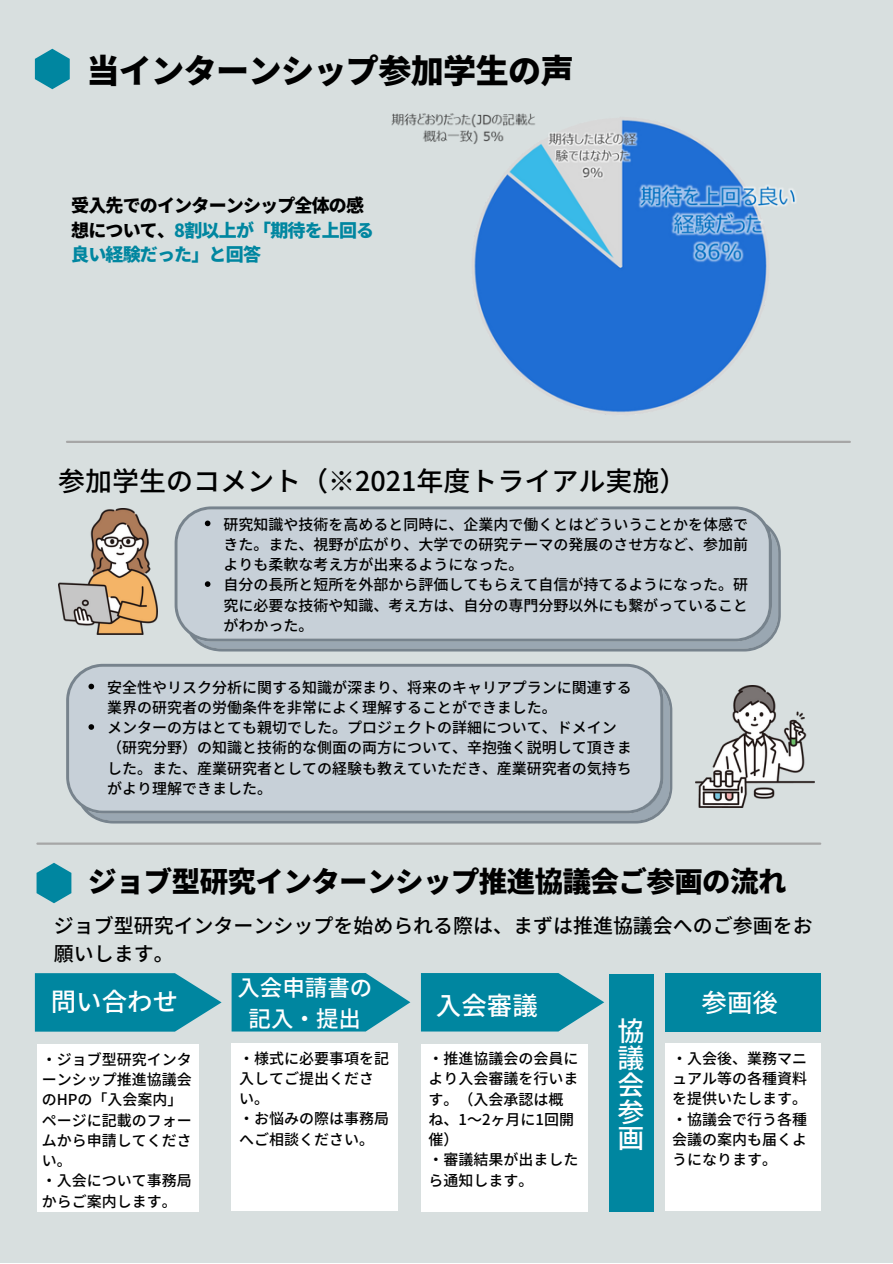
<style>
.page{position:relative;width:893px;height:1264px;background:#fff}
.page>*{position:absolute;margin:0;border:0;box-sizing:border-box;transform-origin:0 0}
.t1{font:900 33.15px "Noto Sans JP";letter-spacing:-.02em;color:#000}
.t2{font:900 28.5px "Noto Sans JP";letter-spacing:-.02em;color:#000}
.t3{font:500 27px "Noto Sans JP";color:#000}
.t4{font:500 27px/26.8px "Noto Sans JP";color:#fff;text-align:justify}
.t5{font:500 25.5px "Noto Sans JP";color:#fff}
.t6{font:500 22.5px/31.5px "Noto Sans JP";color:#fff;text-align:center}
.t7{font:500 19.95px/27.8px "Noto Sans JP";color:#000}
.t8{font:900 18px/24.8px "Noto Sans JP";letter-spacing:-.045em;color:#000}
.t9{font:500 15px/20.2px "Noto Sans JP";color:#000}
.s1{color:#0086a0}
</style>
<div class="page">
<div style="left:0;top:0;width:892px;height:1262px;background:#d8dfdf"></div>
<hr style="left:67px;top:441px;width:782px;height:2px;background:#a6a6a6">
<img style="left:58px;top:508px;width:99px;height:126px">
<img style="left:695px;top:685px;width:118px;height:122px">
<svg style="left:174px;top:506px;width:606px;height:145px;background:#c0c9d1"></svg>
<svg style="left:37px;top:862px;width:34px;height:41px"></svg>
<hr style="left:37px;top:842px;width:783px;height:2px;background:#a6a6a6">
<svg style="left:35px;top:973px;width:186px;height:58px;background:#1a90a7"></svg>
<svg style="left:231px;top:973px;width:179px;height:58px;background:#1b91a7"></svg>
<svg style="left:421px;top:973px;width:183px;height:58px;background:#1a90a7"></svg>
<div style="left:665px;top:973px;width:155px;height:58px;background:#0086a0"></div>
<div style="left:609px;top:974px;width:45px;height:237px;background:#0086a0"></div>
<div style="left:37px;top:1044px;width:161px;height:167px;background:#fff"></div>
<div style="left:231px;top:1043px;width:167px;height:168px;background:#fff"></div>
<div style="left:421px;top:1044px;width:166px;height:167px;background:#fff"></div>
<div style="left:665px;top:1043px;width:155px;height:168px;background:#fff"></div>
<svg style="left:66px;top:664px;width:606px;height:159px;background:#c0c9d1"></svg>
<svg style="left:35px;top:49px;width:35px;height:40px"></svg>
<img style="left:332px;top:113px;width:510px;height:328px">
<svg style="left:205px;top:520px;width:5px;height:6px"></svg>
<svg style="left:205px;top:581px;width:5px;height:6px"></svg>
<svg style="left:88px;top:683px;width:6px;height:6px"></svg>
<svg style="left:88px;top:724px;width:6px;height:5px"></svg>
<h1 class="t1" style="left:86px;top:45px;width:489px">当インターンシップ参加学生の声</h1>
<p class="t8" style="left:71px;top:192px;width:304px">受入先でのインターンシップ全体の感想について、<span class="s1">8割以上が「期待を上回る良い経験だった」と回答</span></p>
<h3 class="t3" style="left:58px;top:459px;width:630px">参加学生のコメント（※2021年度トライアル実施）</h3>
<p class="t9" style="left:223px;top:513px;width:526px">研究知識や技術を高めると同時に、企業内で働くとはどういうことかを体感できた。また、視野が広がり、大学での研究テーマの発展のさせ方など、参加前よりも柔軟な考え方が出来るようになった。<br>自分の長所と短所を外部から評価してもらえて自信が持てるようになった。研究に必要な技術や知識、考え方は、自分の専門分野以外にも繋がっていることがわかった。</p>
<p class="t9" style="left:107px;top:676px;width:526px">安全性やリスク分析に関する知識が深まり、将来のキャリアプランに関連する業界の研究者の労働条件を非常によく理解することができました。<br>メンターの方はとても親切でした。プロジェクトの詳細について、ドメイン（研究分野）の知識と技術的な側面の両方について、辛抱強く説明して頂きました。また、産業研究者としての経験も教えていただき、産業研究者の気持ちがより理解できました。</p>
<h2 class="t2" style="left:88px;top:859px;width:700px">ジョブ型研究インターンシップ推進協議会ご参画の流れ</h2>
<h3 class="t7" style="left:54px;top:910px;width:760px">ジョブ型研究インターンシップを始められる際は、まずは推進協議会へのご参画をお願いします。</h3>
<h3 class="t6" style="left:237px;top:970px;width:136px">入会申請書の記入・提出</h3>
<h3 class="t5" style="left:51px;top:981px;width:129px">問い合わせ</h3>
<h3 class="t5" style="left:436px;top:985px;width:103px">入会審議</h3>
<h3 class="t5" style="left:701px;top:982px;width:78px">参画後</h3>
<h3 class="t4" style="left:617px;top:1015px;width:28px">協議会参画</h3>
<p class="t9" style="left:42px;top:1048px;width:151px">・ジョブ型研究インターンシップ推進協議会のHPの「入会案内」ページに記載のフォームから申請してください。<br>・入会について事務局からご案内します。</p>
<p class="t9" style="left:239px;top:1047px;width:151px">・様式に必要事項を記入してご提出ください。<br>・お悩みの際は事務局へご相談ください。</p>
<p class="t9" style="left:428px;top:1047px;width:151px">・推進協議会の会員により入会審議を行います。（入会承認は概ね、1～2ヶ月に1回開催）<br>・審議結果が出ましたら通知します。</p>
<p class="t9" style="left:672px;top:1047px;width:136px;text-align:justify">・入会後、業務マニュアル等の各種資料を提供いたします。・協議会で行う各種会議の案内も届くようになります。</p>
</div>
